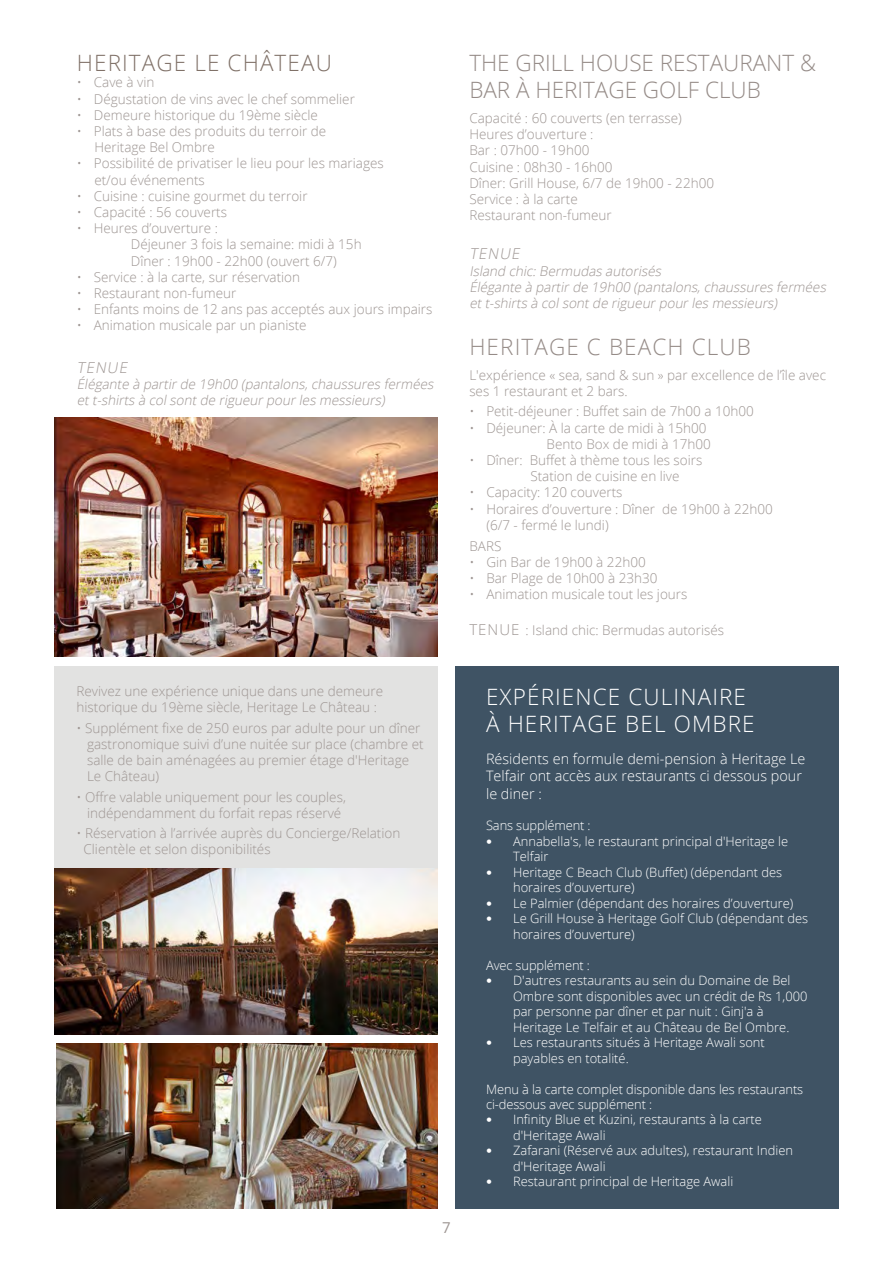
<style>
.page{position:relative;width:893px;height:1263px;background:#fff}
.page>*{position:absolute;margin:0;border:0;box-sizing:border-box;transform-origin:0 0}
.t1{font:300 22.5px/27px "Open Sans";color:#958b87}
.t2{font:300 22.5px/27px "Open Sans";letter-spacing:.05em;color:#fff}
.t3{font:300 22.5px "Open Sans";letter-spacing:.05em;color:#958b87}
.t4{font:300 22.5px "Open Sans";letter-spacing:.05em;color:#807168}
.t5{font:italic 300 15px "Open Sans";color:#9e9693}
.t6{font:15px "Open Sans";color:#9e9693}
.t7{font:300 14.4px/17.2px "Open Sans";color:#fff}
.t8{font:300 13.5px/16.2px "Open Sans";color:#9e9693}
.t9{font:italic 300 13.5px/16.2px "Open Sans";color:#9e9693}
.t10{font:300 12.9px/15.5px "Open Sans";color:#fff}
.s1{font-size:15px}
.s2{font-family:"Kabel LT Std";font-size:12px}
</style>
<div class="page">
<div style="left:455px;top:666px;width:384px;height:543px;background:#3f5364"></div>
<img style="left:54px;top:418px;width:383px;height:239px">
<div style="left:54px;top:667px;width:383px;height:202px;background:#e2e2e1"></div>
<img style="left:54px;top:869px;width:383px;height:166px">
<img style="left:56px;top:1043px;width:381px;height:166px">
<h1 class="t4" style="left:77px;top:50px;width:257px">HERITAGE LE CHÂTEAU</h1>
<p class="t8" style="left:77px;top:75px;width:79px">• Cave à vin</p>
<p class="t8" style="left:77px;top:91px;width:280px">• Dégustation de vins avec le chef sommelier</p>
<p class="t8" style="left:77px;top:107px;width:243px">• Demeure historique du 19ème siècle</p>
<p class="t8" style="left:94px;top:123px;width:233px;text-indent:-18px">• Plats à base des produits du terroir de<br>Heritage Bel Ombre</p>
<p class="t8" style="left:94px;top:156px;width:291px;text-indent:-18px">• Possibilité de privatiser le lieu pour les mariages et/ou événements</p>
<p class="t8" style="left:77px;top:188px;width:232px">• Cuisine : cuisine gourmet du terroir</p>
<p class="t8" style="left:77px;top:204px;width:152px">• Capacité : 56 couverts</p>
<p class="t8" style="left:131px;top:220px;width:232px;text-indent:-54px">• Heures d’ouverture :<br>Déjeuner 3 fois la semaine: midi à 15h<br>Dîner : 19h00 - 22h00 (ouvert 6/7)</p>
<p class="t8" style="left:77px;top:269px;width:225px">• Service : à la carte, sur réservation</p>
<p class="t8" style="left:77px;top:285px;width:161px">• Restaurant non-fumeur</p>
<p class="t8" style="left:77px;top:301px;width:357px">• Enfants moins de 12 ans pas acceptés aux jours impairs</p>
<p class="t8" style="left:77px;top:318px;width:231px">• Animation musicale par un pianiste</p>
<p class="t5" style="left:77px;top:359px;width:55px">TENUE</p>
<p class="t9" style="left:77px;top:376px;width:361px">Élégante à partir de 19h00 (pantalons,chaussures fermées ett-shirts à colsontde rigueur pour les messieurs)</p>
<h1 class="t1" style="left:469px;top:50px;width:348px">THE GRILL HOUSE RESTAURANT &amp;<br>BAR À HERITAGE GOLF CLUB</h1>
<p class="t8" style="left:469px;top:110px;width:246px">Capacité : 60 couverts (en terrasse)<br>Heures d’ouverture :<br>Bar : 07h00 - 19h00<br>Cuisine : 08h30 - 16h00<br>Dîner: Grill House, 6/7 de 19h00 - 22h00<br>Service : à la carte<br>Restaurant non-fumeur</p>
<p class="t5" style="left:469px;top:245px;width:55px">TENUE</p>
<p class="t9" style="left:469px;top:263px;width:361px">Island chic:Bermudas autorisés<br>Élégante à partir de 19h00 (pantalons,chaussures fermées ett-shirts à colsontde rigueur pour les messieurs)</p>
<h1 class="t3" style="left:469px;top:334px;width:283px">HERITAGE C BEACH CLUB</h1>
<p class="t8" style="left:469px;top:367px;width:358px">L'expérience « sea, sand &amp; sun » par excellence de l’île avec ses 1 restaurant et 2 bars.</p>
<p class="t8" style="left:469px;top:404px;width:286px">• Petit-déjeuner : Buffet sain de 7h00 a 10h00</p>
<p class="t8" style="left:547px;top:420px;width:166px;text-indent:-77px">• Déjeuner: À la carte de midi à 15h00<br>Bento Box de midi à 17h00</p>
<p class="t8" style="left:530px;top:452px;width:174px;text-indent:-61px">• Dîner: Buffet à thème tous les soirs<br>Station de cuisine en live</p>
<p class="t8" style="left:469px;top:485px;width:155px">• Capacity: 120 couverts</p>
<p class="t8" style="left:486px;top:501px;width:288px;text-indent:-17px">• Horaires d’ouverture : Dîner de 19h00 à 22h00 (6/7 - fermé le lundi)</p>
<p class="t8" style="left:469px;top:538px;width:34px">BARS</p>
<p class="t8" style="left:469px;top:554px;width:178px">• Gin Bar de 19h00 à 22h00</p>
<p class="t8" style="left:469px;top:570px;width:190px">• Bar Plage de 10h00 à 23h30</p>
<p class="t8" style="left:469px;top:586px;width:220px">• Animation musicale tout les jours</p>
<p class="t8" style="left:469px;top:622px;width:256px"><span class="s1">TENUE</span> : Island chic: Bermudas autorisés</p>
<p class="t8" style="left:77px;top:683px;width:308px">Revivez une expérience unique dans une demeure historique du 19ème siècle, Heritage Le Château :</p>
<p class="t8" style="left:87px;top:720px;width:338px;text-indent:-11px">• Supplément fixe de 250 euros par adulte pour un dîner gastronomique suivi d’une nuitée sur place (chambre et salle de bain aménagées au premier étage d'Heritage Le Château)</p>
<p class="t8" style="left:77px;top:789px;width:271px;text-align:center">• Offre valable uniquement pour les couples, indépendamment du forfait repas réservé</p>
<p class="t8" style="left:84px;top:825px;width:318px;text-indent:-7px">• Réservation à l’arrivée auprès du Concierge/Relation<br>Clientèle et selon disponibilités</p>
<p class="t6" style="left:442px;top:1217px;width:10px">7</p>
<h1 class="t2" style="left:486px;top:684px;width:270px">EXPÉRIENCE CULINAIRE<br>À HERITAGE BEL OMBRE</h1>
<p class="t7" style="left:486px;top:750px;width:321px">Résidents en formule demi-pension à Heritage Le<br>Telfair ont accès aux restaurants ci dessous pour le diner :</p>
<p class="t10" style="left:486px;top:818px;width:106px">Sans supplément :</p>
<p class="t10" style="left:513px;top:834px;width:277px;text-indent:-27px"><span class="s2">•</span> Annabella's, le restaurant principal d'Heritage le<br>Telfair</p>
<p class="t10" style="left:513px;top:865px;width:271px;text-indent:-27px"><span class="s2">•</span> Heritage C Beach Club (Buffet) (dépendant des horaires d’ouverture)</p>
<p class="t10" style="left:486px;top:895px;width:309px"><span class="s2">•</span> Le Palmier (dépendant des horaires d’ouverture)</p>
<p class="t10" style="left:513px;top:911px;width:297px;text-indent:-27px"><span class="s2">•</span> Le Grill House à Heritage Golf Club (dépendant des horaires d’ouverture)</p>
<p class="t10" style="left:486px;top:957px;width:105px">Avec supplément :</p>
<p class="t10" style="left:513px;top:973px;width:296px;text-indent:-27px"><span class="s2">•</span> D'autres restaurants au sein du Domaine de Bel Ombre sont disponibles avec un crédit de Rs 1,000 par personne par dîner et par nuit : Ginj'a à Heritage Le Telfair et au Château de Bel Ombre.</p>
<p class="t10" style="left:513px;top:1035px;width:253px;text-indent:-27px"><span class="s2">•</span> Les restaurants situés à Heritage Awali sont payables en totalité.</p>
<p class="t10" style="left:486px;top:1081px;width:319px">Menu à la carte complet disponible dans les restaurants ci-dessous avec supplément :</p>
<p class="t10" style="left:513px;top:1112px;width:250px;text-indent:-27px"><span class="s2">•</span> Infinity Blue et Kuzini, restaurants à la carte d'Heritage Awali</p>
<p class="t10" style="left:513px;top:1143px;width:281px;text-indent:-27px"><span class="s2">•</span> Zafarani (Réservé aux adultes), restaurant Indien d'Heritage Awali</p>
<p class="t10" style="left:486px;top:1174px;width:249px"><span class="s2">•</span> Restaurant principal de Heritage Awali</p>
</div>
